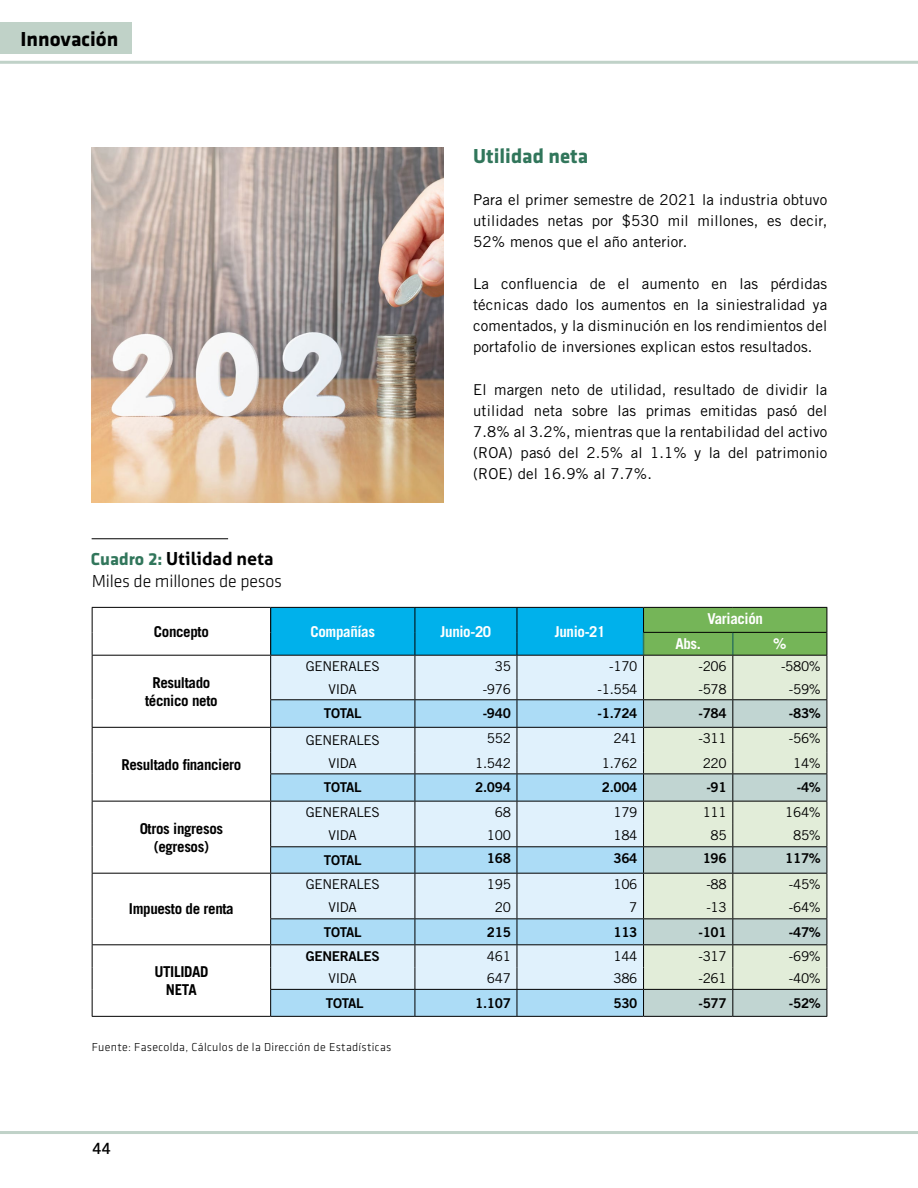
<style>
.page{position:relative;width:918px;height:1188px;background:#fff}
.page>*{position:absolute;margin:0;border:0;box-sizing:border-box;transform-origin:0 0}
.t1{font:700 21px "Klavika";color:#31765b}
.t2{font:700 21px "Klavika";color:#000}
.t3{font:18px "Klavika Light TF";letter-spacing:-.01em;color:#000}
.t4{font:700 18px "Aller";color:#000}
.t5{font:15px/21px "Trade Gothic LT Std";letter-spacing:.01em;color:#000;text-align:justify}
.t6{font:700 15px/18px "Trade Gothic LT Std";letter-spacing:-.025em;color:#000;text-align:center}
.t7{font:700 15px "Trade Gothic LT Std";letter-spacing:-.025em;color:#fff}
.t8{font:15px "Collator";color:#000}
.t9{font:13.5px "Trade Gothic LT Std";letter-spacing:-.025em;color:#000}
.t10{font:13.5px "Trade Gothic LT Std Bd 2";letter-spacing:-.025em;color:#000}
.t11{font:300 12px "Klavika";letter-spacing:.025em;color:#000}
.s1{font-family:"Klavika";color:#31765b}
</style>
<div class="page">
<hr style="left:0;top:1131px;width:918px;height:3px;background:#c0d2c8">
<hr style="left:0;top:61px;width:918px;height:3px;background:#c0d2c8">
<div style="left:0;top:22px;width:131px;height:32px;background:#c0d2c8"></div>
<img style="left:92px;top:148px;width:351px;height:355px">
<svg style="left:93px;top:654px;width:177px;height:362px"></svg>
<hr style="left:92px;top:1016px;width:179px;height:1px;background:#000">
<hr style="left:92px;top:607px;width:179px;height:1px;background:#000">
<hr style="left:92px;top:655px;width:179px;height:1px;background:#000">
<hr style="left:92px;top:727px;width:179px;height:1px;background:#000">
<hr style="left:92px;top:801px;width:179px;height:1px;background:#000">
<hr style="left:92px;top:873px;width:179px;height:1px;background:#000">
<svg style="left:92px;top:608px;width:1px;height:408px"></svg>
<hr style="left:92px;top:944px;width:179px;height:1px;background:#000">
<svg style="left:270px;top:607px;width:558px;height:409px;background:#b4d8de"></svg>
<hr style="left:271px;top:1016px;width:144px;height:1px;background:#000">
<hr style="left:415px;top:1016px;width:102px;height:1px;background:#000">
<hr style="left:517px;top:1016px;width:127px;height:1px;background:#000">
<hr style="left:644px;top:1016px;width:89px;height:1px;background:#000">
<hr style="left:733px;top:1016px;width:94px;height:1px;background:#000">
<hr style="left:92px;top:538px;width:136px;height:1px;background:#000">
<h1 class="t2" style="left:20px;top:27px;width:100px">Innovación</h1>
<p class="t4" style="left:91px;top:548px;width:184px"><span class="s1">Cuadro 2:</span> Utilidad neta</p>
<h1 class="t1" style="left:473px;top:144px;width:117px">Utilidad neta</h1>
<p class="t5" style="left:473px;top:189px;width:356px">Para el primer semestre de 2021 la industria obtuvo utilidades netas por $530 mil millones, es decir, 52% menos que el año anterior.</p>
<p class="t5" style="left:473px;top:273px;width:356px">La confluencia de el aumento en las pérdidas técnicas dado los aumentos en la siniestralidad ya comentados, y la disminución en los rendimientos del portafolio de inversiones explican estos resultados.</p>
<p class="t5" style="left:473px;top:379px;width:356px">El margen neto de utilidad, resultado de dividir la utilidad neta sobre las primas emitidas pasó del 7.8% al 3.2%, mientras que la rentabilidad del activo (ROA) pasó del 2.5% al 1.1% y la del patrimonio (ROE) del 16.9% al 7.7%.</p>
<p class="t3" style="left:92px;top:572px;width:192px">Miles de millones de pesos</p>
<p class="t6" style="left:154px;top:622px;width:56px">Concepto</p>
<p class="t7" style="left:311px;top:622px;width:66px">Compañías</p>
<p class="t7" style="left:441px;top:622px;width:52px">Junio-20</p>
<p class="t7" style="left:555px;top:622px;width:52px">Junio-21</p>
<p class="t7" style="left:707px;top:610px;width:57px">Variación</p>
<p class="t7" style="left:675px;top:635px;width:27px">Abs.</p>
<p class="t7" style="left:773px;top:635px;width:15px">%</p>
<p class="t6" style="left:145px;top:673px;width:74px">Resultado técnico neto</p>
<p class="t6" style="left:121px;top:755px;width:121px">Resultado financiero</p>
<p class="t6" style="left:140px;top:819px;width:85px">Otros ingresos (egresos)</p>
<p class="t6" style="left:129px;top:900px;width:106px">Impuesto de renta</p>
<p class="t6" style="left:154px;top:962px;width:56px">UTILIDAD<br>NETA</p>
<p class="t9" style="left:306px;top:659px;width:75px">GENERALES</p>
<p class="t9" style="left:495px;top:658px;width:18px">35</p>
<p class="t9" style="left:609px;top:658px;width:30px">-170</p>
<p class="t9" style="left:699px;top:658px;width:30px">-206</p>
<p class="t9" style="left:781px;top:658px;width:41px">-580%</p>
<p class="t9" style="left:329px;top:681px;width:30px">VIDA</p>
<p class="t9" style="left:483px;top:681px;width:30px">-976</p>
<p class="t9" style="left:598px;top:681px;width:41px">-1.554</p>
<p class="t9" style="left:699px;top:681px;width:30px">-578</p>
<p class="t9" style="left:789px;top:681px;width:33px">-59%</p>
<p class="t10" style="left:324px;top:705px;width:39px">TOTAL</p>
<p class="t10" style="left:483px;top:705px;width:30px">-940</p>
<p class="t10" style="left:598px;top:705px;width:41px">-1.724</p>
<p class="t10" style="left:699px;top:705px;width:30px">-784</p>
<p class="t10" style="left:789px;top:705px;width:33px">-83%</p>
<p class="t9" style="left:306px;top:732px;width:75px">GENERALES</p>
<p class="t9" style="left:487px;top:730px;width:26px">552</p>
<p class="t9" style="left:613px;top:730px;width:26px">241</p>
<p class="t9" style="left:699px;top:730px;width:30px">-311</p>
<p class="t9" style="left:789px;top:730px;width:33px">-56%</p>
<p class="t9" style="left:329px;top:755px;width:30px">VIDA</p>
<p class="t9" style="left:475px;top:755px;width:37px">1.542</p>
<p class="t9" style="left:602px;top:755px;width:37px">1.762</p>
<p class="t9" style="left:703px;top:755px;width:26px">220</p>
<p class="t9" style="left:793px;top:755px;width:29px">14%</p>
<p class="t10" style="left:324px;top:779px;width:39px">TOTAL</p>
<p class="t10" style="left:475px;top:779px;width:37px">2.094</p>
<p class="t10" style="left:602px;top:779px;width:37px">2.004</p>
<p class="t10" style="left:707px;top:779px;width:22px">-91</p>
<p class="t10" style="left:797px;top:779px;width:26px">-4%</p>
<p class="t9" style="left:306px;top:804px;width:75px">GENERALES</p>
<p class="t9" style="left:495px;top:804px;width:18px">68</p>
<p class="t9" style="left:613px;top:804px;width:26px">179</p>
<p class="t9" style="left:703px;top:804px;width:26px">111</p>
<p class="t9" style="left:785px;top:804px;width:37px">164%</p>
<p class="t9" style="left:329px;top:827px;width:30px">VIDA</p>
<p class="t9" style="left:487px;top:827px;width:26px">100</p>
<p class="t9" style="left:613px;top:827px;width:26px">184</p>
<p class="t9" style="left:711px;top:827px;width:18px">85</p>
<p class="t9" style="left:793px;top:827px;width:29px">85%</p>
<p class="t10" style="left:324px;top:852px;width:39px">TOTAL</p>
<p class="t10" style="left:487px;top:849px;width:26px">168</p>
<p class="t10" style="left:613px;top:849px;width:26px">364</p>
<p class="t10" style="left:703px;top:849px;width:26px">196</p>
<p class="t10" style="left:785px;top:849px;width:37px">117%</p>
<p class="t9" style="left:306px;top:877px;width:75px">GENERALES</p>
<p class="t9" style="left:487px;top:876px;width:26px">195</p>
<p class="t9" style="left:613px;top:876px;width:26px">106</p>
<p class="t9" style="left:707px;top:876px;width:22px">-88</p>
<p class="t9" style="left:789px;top:876px;width:33px">-45%</p>
<p class="t9" style="left:329px;top:899px;width:30px">VIDA</p>
<p class="t9" style="left:495px;top:899px;width:18px">20</p>
<p class="t9" style="left:629px;top:899px;width:10px">7</p>
<p class="t9" style="left:707px;top:899px;width:22px">-13</p>
<p class="t9" style="left:789px;top:899px;width:33px">-64%</p>
<p class="t10" style="left:324px;top:924px;width:39px">TOTAL</p>
<p class="t10" style="left:487px;top:924px;width:26px">215</p>
<p class="t10" style="left:613px;top:924px;width:26px">113</p>
<p class="t10" style="left:699px;top:924px;width:30px">-101</p>
<p class="t10" style="left:789px;top:924px;width:33px">-47%</p>
<p class="t10" style="left:306px;top:948px;width:75px">GENERALES</p>
<p class="t9" style="left:487px;top:948px;width:26px">461</p>
<p class="t9" style="left:613px;top:948px;width:26px">144</p>
<p class="t9" style="left:699px;top:948px;width:30px">-317</p>
<p class="t9" style="left:789px;top:948px;width:33px">-69%</p>
<p class="t9" style="left:329px;top:970px;width:30px">VIDA</p>
<p class="t9" style="left:487px;top:970px;width:26px">647</p>
<p class="t9" style="left:613px;top:970px;width:26px">386</p>
<p class="t9" style="left:699px;top:970px;width:30px">-261</p>
<p class="t9" style="left:789px;top:970px;width:33px">-40%</p>
<p class="t10" style="left:326px;top:995px;width:39px">TOTAL</p>
<p class="t10" style="left:475px;top:995px;width:37px">1.107</p>
<p class="t10" style="left:613px;top:995px;width:26px">530</p>
<p class="t10" style="left:699px;top:995px;width:30px">-577</p>
<p class="t10" style="left:789px;top:995px;width:33px">-52%</p>
<p class="t11" style="left:92px;top:1041px;width:301px">Fuente: Fasecolda, Cálculos de la Dirección de Estadísticas</p>
<p class="t8" style="left:92px;top:1140px;width:21px">44</p>
</div>
